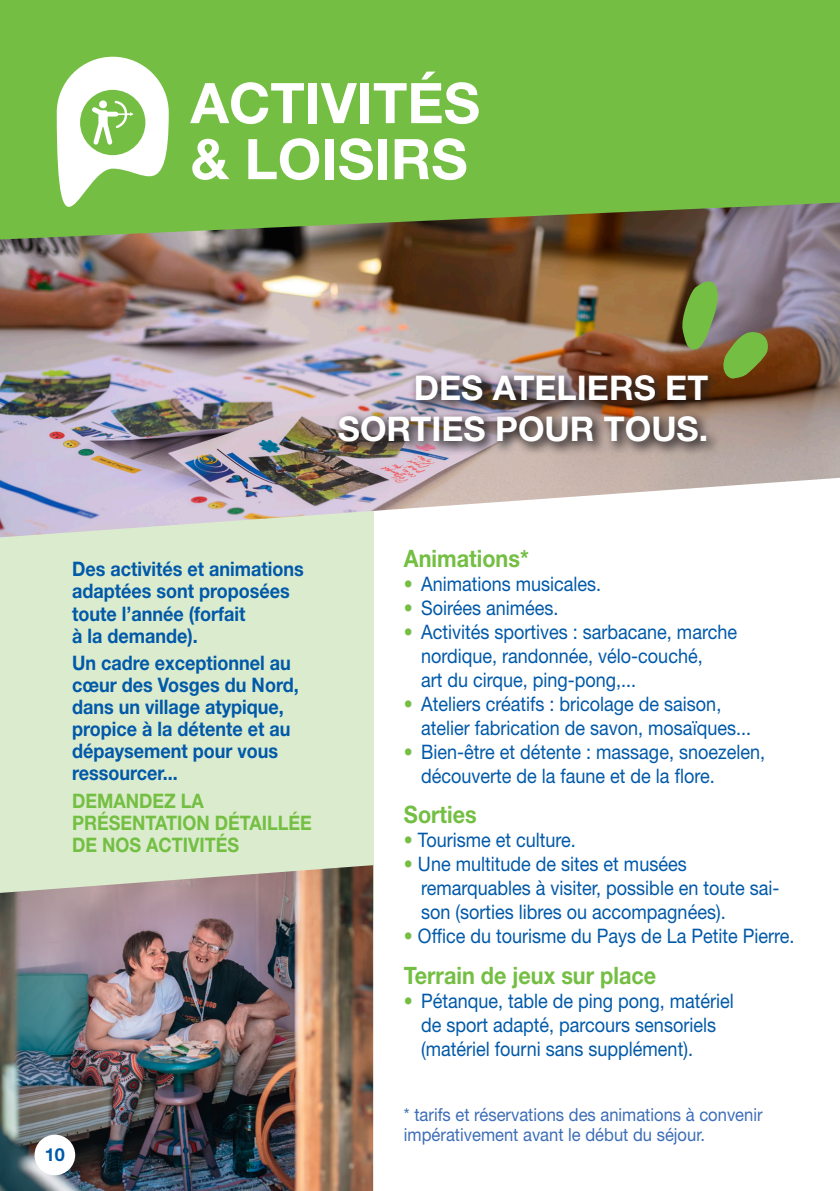
<style>
.page{position:relative;width:840px;height:1191px;background:#fff}
.page>*{position:absolute;margin:0;border:0;box-sizing:border-box;transform-origin:0 0}
.t1{font:700 56px/56px "Helvetica Neue LT Std";color:#fff}
.t2{font:700 34px/40.8px "Helvetica Neue LT Std";color:#fff;text-align:right}
.t3{font:700 24px "Helvetica Neue LT Std";color:#74bf43;scale:.9 1}
.t4{font:20px/24px "Helvetica Neue LT Std";color:#0159a9;scale:.9 1}
.t5{font:700 20px/22px "Helvetica Neue LT Std";color:#0159a9;scale:.9 1}
.t6{font:700 20px/22px "Helvetica Neue LT Std";color:#74bf43;scale:.9 1}
.t7{font:18px/20px "Helvetica Neue LT Std";color:#3d6eb7;scale:.92 1}
.t8{font:700 18px "Helvetica Neue LT Std";color:#0159a9}
.s1{color:#74bf43}
</style>
<div class="page">
<div style="left:0;top:505px;width:373px;height:408px;background:#dbecce"></div>
<img style="left:0;top:239px;width:839px;height:298px">
<img style="left:0;top:865px;width:373px;height:326px">
<svg style="left:0;top:0;width:839px;height:239px;background:#73b643"></svg>
<svg style="left:57px;top:57px;width:112px;height:227px"></svg>
<img style="left:333px;top:368px;width:388px;height:88px">
<svg style="left:679px;top:278px;width:89px;height:103px;background:#797d4e"></svg>
<div style="left:35px;top:1134px;width:40px;height:41px;background:#fff;border-radius:50%"></div>
<h1 class="t1" style="left:190px;top:74px;width:291px">ACTIVITÉS &amp; LOISIRS</h1>
<h2 class="t2" style="left:338px;top:366px;width:371px">DES ATELIERS ET<br>SORTIES POUR TOUS.</h2>
<p class="t5" style="left:72px;top:558px;width:259px">Des activités et animations adaptées sont proposées toute l’année (forfait<br>à la demande).</p>
<p class="t5" style="left:72px;top:651px;width:253px">Un cadre exceptionnel au cœur des Vosges du Nord, dans un village atypique, propice à la détente et au dépaysement pour vous ressourcer...</p>
<p class="t6" style="left:72px;top:789px;width:268px">DEMANDEZ LA<br>PRÉSENTATION DÉTAILLÉE<br>DE NOS ACTIVITÉS</p>
<p class="t8" style="left:45px;top:1143px;width:22px">10</p>
<p class="t3" style="left:404px;top:544px;width:140px">Animations*</p>
<p class="t4" style="left:404px;top:572px;width:220px"><span class="s1">•</span> Animations musicales.</p>
<p class="t4" style="left:404px;top:596px;width:173px"><span class="s1">•</span> Soirées animées.</p>
<p class="t4" style="left:421px;top:620px;width:352px;text-indent:-17px"><span class="s1">•</span> Activités sportives : sarbacane, marche nordique, randonnée, vélo-couché,<br>art du cirque, ping-pong,...</p>
<p class="t4" style="left:421px;top:692px;width:368px;text-indent:-17px"><span class="s1">•</span> Ateliers créatifs : bricolage de saison, atelier fabrication de savon, mosaïques...</p>
<p class="t4" style="left:421px;top:740px;width:383px;text-indent:-17px"><span class="s1">•</span> Bien-être et détente : massage, snoezelen, découverte de la faune et de la flore.</p>
<p class="t3" style="left:404px;top:800px;width:82px">Sorties</p>
<p class="t4" style="left:404px;top:828px;width:192px"><span class="s1">•</span> Tourisme et culture.</p>
<p class="t4" style="left:421px;top:852px;width:399px;text-indent:-17px"><span class="s1">•</span> Une multitude de sites et musées remarquables à visiter, possible en toute sai&shy;son (sorties libres ou accompagnées).</p>
<p class="t4" style="left:404px;top:924px;width:435px"><span class="s1">•</span> Office du tourisme du Pays de La Petite Pierre.</p>
<p class="t3" style="left:404px;top:960px;width:281px">Terrain de jeux sur place</p>
<p class="t4" style="left:421px;top:988px;width:349px;text-indent:-17px"><span class="s1">•</span> Pétanque, table de ping pong, matériel de sport adapté, parcours sensoriels (matériel fourni sans supplément).</p>
<p class="t7" style="left:404px;top:1104px;width:391px">* tarifs et réservations des animations à convenir impérativement avant le début du séjour.</p>
</div>
